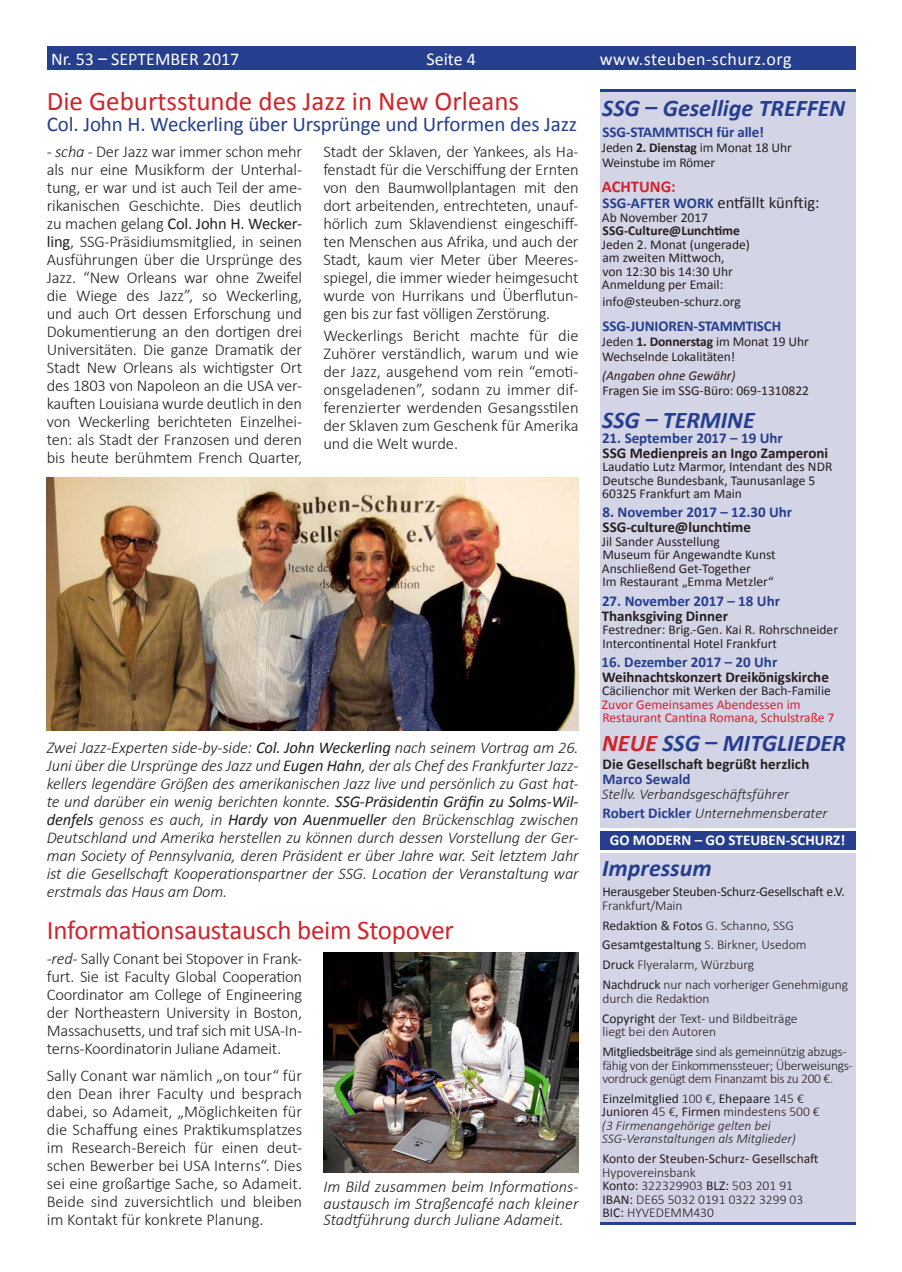
<style>
.page{position:relative;width:902px;height:1272px;background:#fff}
.page>*{position:absolute;margin:0;border:0;box-sizing:border-box;transform-origin:0 0}
.t1{font:27px "Calibri";letter-spacing:-.01em;color:#d1232a}
.t2{font:italic 700 24px "Calibri";color:#253f8e}
.t3{font:21px "Calibri";letter-spacing:-.005em;color:#253f8e}
.t4{font:18px "Calibri";color:#fff}
.t5{font:18px "Calibri";letter-spacing:.025em;color:#fff}
.t6{font:300 16.5px/18px "Calibri";letter-spacing:-.01em;color:#231f20;text-align:justify}
.t7{font:italic 300 16.5px/18px "Calibri";letter-spacing:-.01em;color:#231f20;text-align:justify}
.t8{font:16.5px/16.5px "Calibri";color:#231f20}
.t9{font:700 15px "Calibri";color:#253f8e}
.t10{font:700 15px "Calibri";color:#231f20}
.t11{font:italic 300 15px/19.2px "Calibri";color:#231f20}
.t12{font:700 15px "Calibri";color:#fff}
.t13{font:13.5px/13.5px "Calibri";color:#231f20}
.t14{font:300 13.5px/19.8px "Calibri";letter-spacing:-.005em;color:#231f20}
.t15{font:300 13.5px/19.8px "Calibri";letter-spacing:-.025em;color:#231f20}
.t16{font:italic 300 13.5px/13.5px "Calibri";color:#231f20}
.t17{font:13.5px/13.5px "Calibri";color:#d1232a}
.t18{font:700 13.5px "Calibri";color:#231f20}
.t19{font:italic 13.5px "Calibri";color:#231f20}
.s1{font-style:italic}
.s2{font-weight:400}
.s3{font-style:normal}
.s4{font-weight:700}
.s5{font-weight:700;color:#d1232a}
.s6{font-weight:700;font-size:15px;color:#253f8e}
.s7{color:#d1232a}
.s8{font-weight:700;font-style:normal;color:#253f8e}
.s9{font-weight:400;font-style:normal}
</style>
<div class="page">
<div style="left:47px;top:47px;width:808px;height:23px;background:#253f8e"></div>
<div style="left:600px;top:92px;width:255px;height:1130px;background:#d4d4e7"></div>
<hr style="left:600px;top:89px;width:255px;height:3px;background:#253f8e">
<div style="left:600px;top:829px;width:255px;height:21px;background:#253f8e"></div>
<hr style="left:600px;top:850px;width:255px;height:3px;background:#fff">
<hr style="left:600px;top:827px;width:255px;height:3px;background:#fff">
<hr style="left:600px;top:1222px;width:255px;height:3px;background:#253f8e">
<img style="left:47px;top:477px;width:531px;height:253px">
<img style="left:323px;top:952px;width:255px;height:220px">
<p class="t4" style="left:51px;top:47px;width:190px">Nr. 53 – SEPTEMBER 2017</p>
<p class="t4" style="left:426px;top:47px;width:51px">Seite 4</p>
<p class="t5" style="left:600px;top:47px;width:193px">www.steuben-schurz.org</p>
<h1 class="t1" style="left:47px;top:84px;width:474px">Die Geburtsstunde des Jazz in New Orleans</h1>
<p class="t3" style="left:47px;top:110px;width:532px">Col. John H. Weckerling über Ursprünge und Urformen des Jazz</p>
<p class="t6" style="left:323px;top:142px;width:257px">Stadt der Sklaven, der Yankees, als Ha&shy;fenstadt für die Verschiffung der Ernten von den Baumwollplantagen mit den dort arbeitenden, entrechteten, unauf&shy;hörlich zum Sklavendienst eingeschiff&shy;ten Menschen aus Afrika, und auch der Stadt, kaum vier Meter über Meeres&shy;spiegel, die immer wieder heimgesucht wurde von Hurrikans und Überflutun&shy;gen bis zur fast völligen Zerstörung.</p>
<p class="t6" style="left:323px;top:327px;width:257px">Weckerlings Bericht machte für die Zuhörer verständlich, warum und wie der Jazz, ausgehend vom rein “emoti&shy;onsgeladenen”, sodann zu immer dif&shy;ferenzierter werdenden Gesangsstilen der Sklaven zum Geschenk für Amerika und die Welt wurde.</p>
<p class="t6" style="left:47px;top:142px;width:257px"><span class="s1">- scha -</span> Der Jazz war immer schon mehr als nur eine Musikform der Unterhal&shy;tung, er war und ist auch Teil der ame&shy;rikanischen Geschichte. Dies deutlich zu machen gelang <span class="s2">Col. John H. Wecker&shy;ling</span>, SSG-Präsidiumsmitglied, in seinen Ausführungen über die Ursprünge des Jazz. “New Orleans war ohne Zweifel die Wiege des Jazz”, so Weckerling, und auch Ort dessen Erforschung und Dokumentierung an den dortigen drei Universitäten. Die ganze Dramatik der Stadt New Orleans als wichtigster Ort des 1803 von Napoleon an die USA ver&shy;kauften Louisiana wurde deutlich in den von Weckerling berichteten Einzelhei&shy;ten: als Stadt der Franzosen und deren bis heute berühmtem French Quarter,</p>
<p class="t7" style="left:47px;top:738px;width:533px">Zwei Jazz-Experten side-by-side: <span class="s2">Col. John Weckerling</span> nach seinem Vortrag am 26.<br>Juni über die Ursprünge des Jazz und <span class="s2">Eugen Hahn</span>, der als Chef des Frankfurter Jazz&shy;kellers legendäre Größen des amerikanischen Jazz live und persönlich zu Gast hat&shy;te und darüber ein wenig berichten konnte. <span class="s2">SSG-Präsidentin Gräfin zu Solms-Wil&shy;denfels</span> genoss es auch, in <span class="s2">Hardy von Auenmueller</span> den Brückenschlag zwischen Deutschland und Amerika herstellen zu können durch dessen Vorstellung der Ger&shy;man Society of Pennsylvania, deren Präsident er über Jahre war. Seit letztem Jahr ist die Gesellschaft Kooperationspartner der SSG. Location der Veranstaltung war erstmals das Haus am Dom.</p>
<h1 class="t1" style="left:47px;top:913px;width:408px">Informationsaustausch beim Stopover</h1>
<p class="t6" style="left:47px;top:949px;width:257px"><span class="s1">-red-</span> Sally Conant bei Stopover in Frank&shy;furt. Sie ist Faculty Global Cooperation Coordinator am College of Engineering der Northeastern University in Boston, Massachusetts, und traf sich mit USA-In&shy;terns-Koordinatorin Juliane Adameit.</p>
<p class="t6" style="left:47px;top:1066px;width:257px">Sally Conant war nämlich „on tour“ für den Dean ihrer Faculty und besprach dabei, so Adameit, „Möglichkeiten für die Schaffung eines Praktikumsplatzes im Research-Bereich für einen deut&shy;schen Bewerber bei USA Interns“. Dies sei eine großartige Sache, so Adameit.<br>Beide sind zuversichtlich und bleiben im Kontakt für konkrete Planung.</p>
<p class="t7" style="left:323px;top:1178px;width:257px;line-height:16.5px">Im Bild zusammen beim Informations&shy;austausch im Straßencafé nach kleiner Stadtführung durch Juliane Adameit.</p>
<h2 class="t2" style="left:602px;top:93px;width:244px">SSG <span class="s3">–</span> Gesellige TREFFEN</h2>
<p class="t9" style="left:602px;top:122px;width:163px">SSG-STAMMTISCH für alle!</p>
<p class="t13" style="left:602px;top:140px;width:191px;line-height:15px">Jeden <span class="s4">2. Dienstag</span> im Monat 18 Uhr<br>Weinstube im Römer</p>
<p class="t8" style="left:602px;top:178px;width:219px"><span class="s5">ACHTUNG:<br></span><span class="s6">SSG-AFTER WORK</span> entfällt künftig:</p>
<p class="t13" style="left:602px;top:210px;width:108px">Ab November 2017</p>
<p class="t18" style="left:602px;top:222px;width:139px">SSG-Culture@Lunchtime</p>
<p class="t13" style="left:602px;top:237px;width:149px">Jeden 2. Monat (ungerade) am zweiten Mittwoch,<br>von 12:30 bis 14:30 Uhr<br>Anmeldung per Email:</p>
<p class="t13" style="left:602px;top:294px;width:140px">info@steuben-schurz.org</p>
<p class="t9" style="left:602px;top:316px;width:180px">SSG-JUNIOREN-STAMMTISCH</p>
<p class="t13" style="left:602px;top:334px;width:208px;line-height:15px">Jeden <span class="s4">1. Donnerstag</span> im Monat 19 Uhr<br>Wechselnde Lokalitäten!</p>
<p class="t19" style="left:602px;top:366px;width:135px">(Angaben ohne Gewähr)</p>
<p class="t13" style="left:602px;top:384px;width:208px">Fragen Sie im SSG-Büro: 069-1310822</p>
<h2 class="t2" style="left:602px;top:404px;width:154px">SSG – TERMINE</h2>
<p class="t9" style="left:602px;top:428px;width:182px">21. September 2017 – 19 Uhr</p>
<p class="t10" style="left:602px;top:443px;width:227px">SSG Medienpreis an Ingo Zamperoni</p>
<p class="t13" style="left:602px;top:460px;width:231px">Laudatio Lutz Marmor, Intendant des NDR<br>Deutsche Bundesbank, Taunusanlage 5<br>60325 Frankfurt am Main</p>
<p class="t9" style="left:602px;top:502px;width:191px">8. November 2017 – 12.30 Uhr</p>
<p class="t10" style="left:602px;top:517px;width:150px">SSG-culture@lunchtime</p>
<p class="t13" style="left:602px;top:534px;width:175px">Jil Sander Ausstellung<br>Museum für Angewandte Kunst<br>Anschließend Get-Together<br>Im Restaurant „Emma Metzler“</p>
<p class="t9" style="left:602px;top:591px;width:179px">27. November 2017 – 18 Uhr</p>
<p class="t10" style="left:601px;top:606px;width:128px">Thanksgiving Dinner</p>
<p class="t13" style="left:602px;top:623px;width:237px">Festredner: Brig.-Gen. Kai R. Rohrschneider<br>Intercontinental Hotel Frankfurt</p>
<p class="t9" style="left:601px;top:652px;width:177px">16. Dezember 2017 – 20 Uhr</p>
<p class="t10" style="left:602px;top:667px;width:228px">Weihnachtskonzert Dreikönigskirche</p>
<p class="t13" style="left:602px;top:684px;width:230px">Cäcilienchor mit Werken der Bach-Familie</p>
<p class="t17" style="left:602px;top:697px;width:234px">Zuvor Gemeinsames Abendessen im<br>Restaurant Cantina Romana, Schulstraße 7</p>
<h2 class="t2" style="left:602px;top:727px;width:245px"><span class="s7">NEUE</span> SSG <span class="s3">–</span> MITGLIEDER</h2>
<p class="t10" style="left:602px;top:754px;width:208px">Die Gesellschaft begrüßt herzlich</p>
<p class="t9" style="left:602px;top:769px;width:90px">Marco Sewald</p>
<p class="t11" style="left:602px;top:784px;width:227px">Stellv. Verbandsgeschäftsführer<br><span class="s8">Robert Dickler</span> Unternehmensberater</p>
<p class="t12" style="left:609px;top:830px;width:237px">GO MODERN – GO STEUBEN-SCHURZ!</p>
<h2 class="t2" style="left:602px;top:853px;width:111px">Impressum</h2>
<p class="t13" style="left:602px;top:885px;width:244px">Herausgeber Steuben-Schurz-Gesellschaft e.V.</p>
<p class="t14" style="left:602px;top:895px;width:247px">Frankfurt/Main<br><span class="s2">Redaktion &amp; Fotos</span> G. Schanno, SSG<br><span class="s2">Gesamtgestaltung</span> S. Birkner, Usedom<br><span class="s2">Druck</span> Flyeralarm, Würzburg<br><span class="s2">Nachdruck</span> nur nach vorheriger Genehmigung</p>
<p class="t14" style="left:602px;top:988px;width:197px">durch die Redaktion<br><span class="s2">Copyright</span> der Text- und Bildbeiträge</p>
<p class="t15" style="left:602px;top:1021px;width:246px">liegt bei den Autoren<br><span class="s2">Mitgliedsbeiträge</span> sind als gemeinnützig abzugs-</p>
<p class="t15" style="left:602px;top:1058px;width:252px;line-height:13.5px">fähig von der Einkommenssteuer; Überweisungs&shy;vordruck genügt dem Finanzamt bis zu 200 €.</p>
<p class="t16" style="left:602px;top:1091px;width:219px"><span class="s9">Einzelmitglied</span> <span class="s3">100 €,</span> <span class="s9">Ehepaare</span> <span class="s3">145 € </span><span class="s9">Junioren</span> <span class="s3">45 €,</span> <span class="s9">Firmen</span> <span class="s3">mindestens 500 € </span>(3 Firmenangehörige gelten bei SSG-Veranstaltungen als Mitglieder)</p>
<p class="t13" style="left:602px;top:1152px;width:217px">Konto der Steuben-Schurz- Gesellschaft</p>
<p class="t14" style="left:602px;top:1165px;width:202px;line-height:13.5px">Hypovereinsbank<br><span class="s2">Konto:</span> 322329903 <span class="s2">BLZ:</span> 503 201 91<br><span class="s2">IBAN:</span> DE65 5032 0191 0322 3299 03<br><span class="s2">BIC:</span> HYVEDEMM430</p>
</div>
